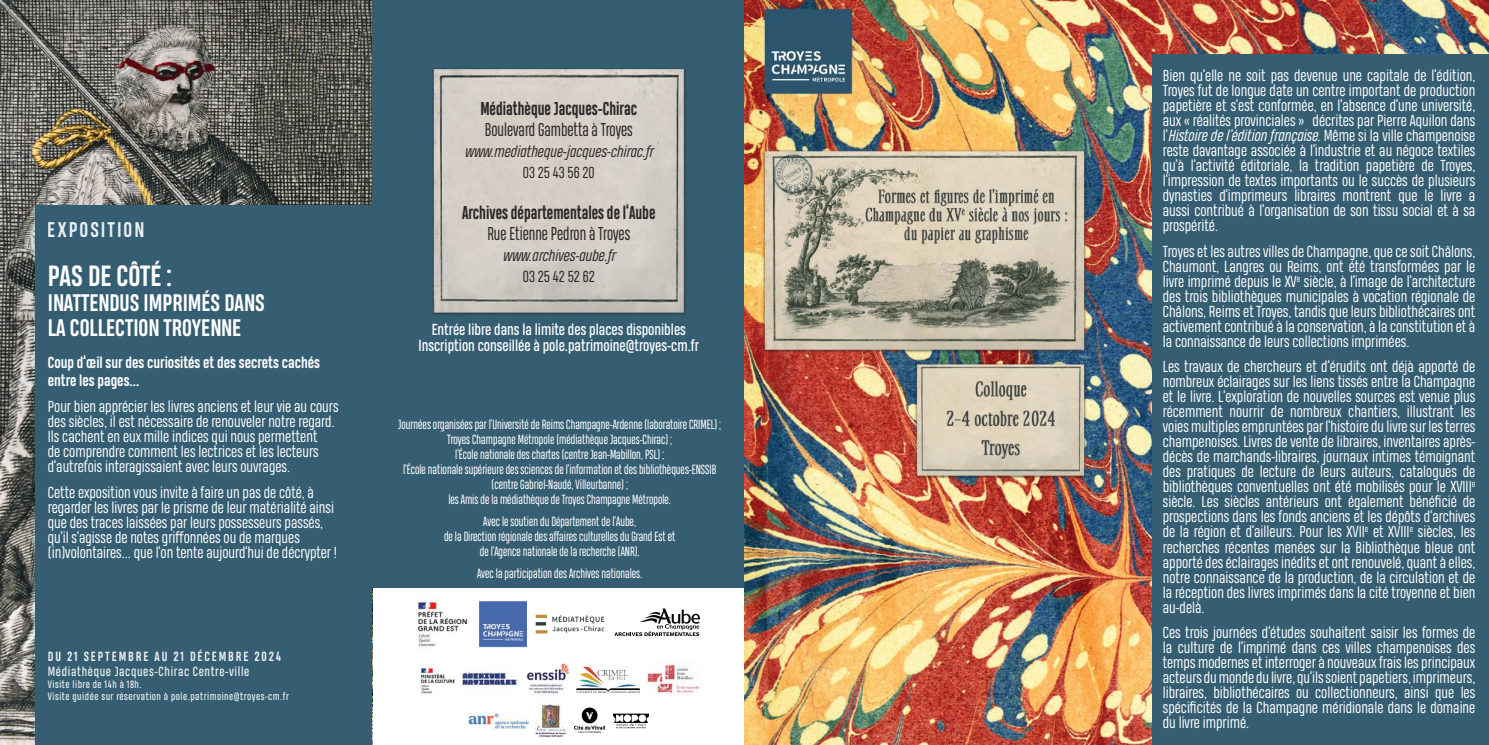
<style>
.page{position:relative;width:1489px;height:745px;background:#fff}
.page>*{position:absolute;margin:0;border:0;box-sizing:border-box;transform-origin:0 0}
.t1{font:700 27.5px "Heading Pro";color:#fff}
.t2{font:700 22.5px/25px "Heading Pro";color:#fff}
.t3{font:700 20px "Heading Pro";letter-spacing:.1em;color:#fff}
.t4{font:700 17.5px "Heading Compressed Pro";color:#2e292a}
.t5{font:17.5px "Heading Compressed Pro";color:#2e292a}
.t6{font:15px/15px "Heading Pro";color:#fff;text-align:justify}
.t7{font:15px/16.2px "Heading Pro";color:#fff;text-align:center}
.t8{font:700 15px/18px "Heading Pro";color:#fff}
.t9{font:italic 15px "Heading Pro";color:#2e292a}
.t10{font:15px "Heading Pro";color:#2e292a}
.t11{font:12.5px/15px "Heading Compressed Pro";color:#fff;text-align:center}
.t12{font:12.5px "Heading Pro";letter-spacing:.05em;color:#fff}
.t13{font:700 12.5px "Heading Pro";letter-spacing:.15em;color:#fff}
.t14{font:10px/12px "Heading Pro";letter-spacing:.05em;color:#fff}
.s1{font-style:italic}
</style>
<div class="page">
<img style="left:0;top:0;width:372px;height:744px">
<div style="left:372px;top:0;width:373px;height:587px;background:#365e73"></div>
<img style="left:432px;top:68px;width:254px;height:247px">
<img style="left:744px;top:0;width:744px;height:744px">
<div style="left:1152px;top:55px;width:336px;height:689px;background:#365e73"></div>
<div style="left:35px;top:205px;width:337px;height:539px;background:#365e73"></div>
<img style="left:526px;top:662px;width:43px;height:32px">
<img style="left:647px;top:664px;width:52px;height:31px">
<img style="left:576px;top:666px;width:64px;height:27px">
<img style="left:534px;top:703px;width:32px;height:35px">
<svg style="left:615px;top:608px;width:85px;height:27px"></svg>
<img style="left:417px;top:664px;width:102px;height:30px">
<img style="left:417px;top:596px;width:50px;height:51px">
<img style="left:535px;top:614px;width:70px;height:20px">
<img style="left:479px;top:601px;width:47px;height:45px">
<img style="left:613px;top:713px;width:35px;height:16px">
<img style="left:574px;top:707px;width:32px;height:27px">
<img style="left:468px;top:713px;width:60px;height:15px">
<h3 class="t3" style="left:48px;top:217px;width:98px">EXPOSITION</h3>
<h1 class="t1" style="left:48px;top:259px;width:126px">PAS DE CÔTÉ :</h1>
<h2 class="t2" style="left:48px;top:293px;width:218px">INATTENDUS IMPRIMÉS DANS<br>LA COLLECTION TROYENNE</h2>
<p class="t8" style="left:48px;top:355px;width:274px">Coup d’œil sur des curiosités et des secrets cachés entre les pages...</p>
<p class="t6" style="left:48px;top:400px;width:292px;text-align:left">Pour bien apprécier les livres anciens et leur vie au cours des siècles, il est nécessaire de renouveler notre regard.<br>Ils cachent en eux mille indices qui nous permettent<br>de comprendre comment les lectrices et les lecteurs d’autrefois interagissaient avec leurs ouvrages.</p>
<p class="t6" style="left:48px;top:486px;width:291px;text-align:left">Cette exposition vous invite à faire un pas de côté, à regarder les livres par le prisme de leur matérialité ainsi que des traces laissées par leurs possesseurs passés, qu’il s’agisse de notes griffonnées ou de marques (in)volontaires... que l’on tente aujourd’hui de décrypter !</p>
<p class="t13" style="left:48px;top:648px;width:235px">DU 21 SEPTEMBRE AU 21 DÉCEMBRE 2024</p>
<p class="t12" style="left:48px;top:664px;width:203px">Médiathèque Jacques-Chirac Centre-ville</p>
<p class="t14" style="left:48px;top:679px;width:242px">Visite libre de 14h à 18h.<br>Visite guidée sur réservation à pole.patrimoine@troyes-cm.fr</p>
<p class="t4" style="left:480px;top:97px;width:158px">Médiathèque Jacques-Chirac</p>
<p class="t5" style="left:485px;top:119px;width:149px">Boulevard Gambetta à Troyes</p>
<p class="t9" style="left:464px;top:142px;width:190px">www.mediatheque-jacques-chirac.fr</p>
<p class="t10" style="left:523px;top:163px;width:73px">03 25 43 56 20</p>
<p class="t4" style="left:462px;top:202px;width:195px">Archives départementales de l’Aube</p>
<p class="t5" style="left:487px;top:223px;width:144px">Rue Etienne Pedron à Troyes</p>
<p class="t9" style="left:502px;top:247px;width:114px">www.archives-aube.fr</p>
<p class="t10" style="left:523px;top:268px;width:73px">03 25 42 52 62</p>
<p class="t7" style="left:418px;top:322px;width:282px">Entrée libre dans la limite des places disponibles<br>Inscription conseillée à pole.patrimoine@troyes-cm.fr</p>
<p class="t11" style="left:398px;top:418px;width:324px">Journées organisées par l’Université de Reims Champagne-Ardenne (laboratoire CRIMEL) ; Troyes Champagne Métropole (médiathèque Jacques-Chirac) ;<br>l’École nationale des chartes (centre Jean-Mabillon, PSL) ;<br>l’École nationale supérieure des sciences de l’information et des bibliothèques-ENSSIB (centre Gabriel-Naudé, Villeurbanne) ;<br>les Amis de la médiathèque de Troyes Champagne Métropole.</p>
<p class="t11" style="left:444px;top:515px;width:233px">Avec le soutien du Département de l’Aube,<br>de la Direction régionale des affaires culturelles du Grand Est et de l’Agence nationale de la recherche (ANR).</p>
<p class="t11" style="left:477px;top:567px;width:167px">Avec la participation des Archives nationales.</p>
<p class="t6" style="left:1162px;top:69px;width:314px">Bien qu’elle ne soit pas devenue une capitale de l’édition, Troyes fut de longue date un centre important de production papetière et s’est conformée, en l’absence d’une université, aux « réalités provinciales » décrites par Pierre Aquilon dans l’<span class="s1">Histoire de l’édition française</span>. Même si la ville champenoise reste davantage associée à l’industrie et au négoce textiles qu’à l’activité éditoriale, la tradition papetière de Troyes, l’impression de textes importants ou le succès de plusieurs dynasties d’imprimeurs libraires montrent que le livre a aussi contribué à l’organisation de son tissu social et à sa prospérité.</p>
<p class="t6" style="left:1162px;top:245px;width:314px">Troyes et les autres villes de Champagne, que ce soit Châlons, Chaumont, Langres ou Reims, ont été transformées par le livre imprimé depuis le XV<sup>e</sup> siècle, à l’image de l’architecture des trois bibliothèques municipales à vocation régionale de Châlons, Reims et Troyes, tandis que leurs bibliothécaires ont activement contribué à la conservation, à la constitution et à la connaissance de leurs collections imprimées.</p>
<p class="t6" style="left:1162px;top:360px;width:314px">Les travaux de chercheurs et d’érudits ont déjà apporté de nombreux éclairages sur les liens tissés entre la Champagne et le livre. L’exploration de nouvelles sources est venue plus récemment nourrir de nombreux chantiers, illustrant les voies multiples empruntées par l’histoire du livre sur les terres champenoises. Livres de vente de libraires, inventaires après&shy;décès de marchands-libraires, journaux intimes témoignant des pratiques de lecture de leurs auteurs, catalogues de bibliothèques conventuelles ont été mobilisés pour le XVIII<sup>e </sup>siècle. Les siècles antérieurs ont également bénéficié de prospections dans les fonds anciens et les dépôts d’archives de la région et d’ailleurs. Pour les XVII<sup>e</sup> et XVIII<sup>e</sup> siècles, les recherches récentes menées sur la Bibliothèque bleue ont apporté des éclairages inédits et ont renouvelé, quant à elles, notre connaissance de la production, de la circulation et de la réception des livres imprimés dans la cité troyenne et bien au-delà.</p>
<p class="t6" style="left:1162px;top:626px;width:314px">Ces trois journées d’études souhaitent saisir les formes de la culture de l’imprimé dans ces villes champenoises des temps modernes et interroger à nouveaux frais les principaux acteurs du monde du livre, qu’ils soient papetiers, imprimeurs, libraires, bibliothécaires ou collectionneurs, ainsi que les spécificités de la Champagne méridionale dans le domaine du livre imprimé.</p>
</div>
